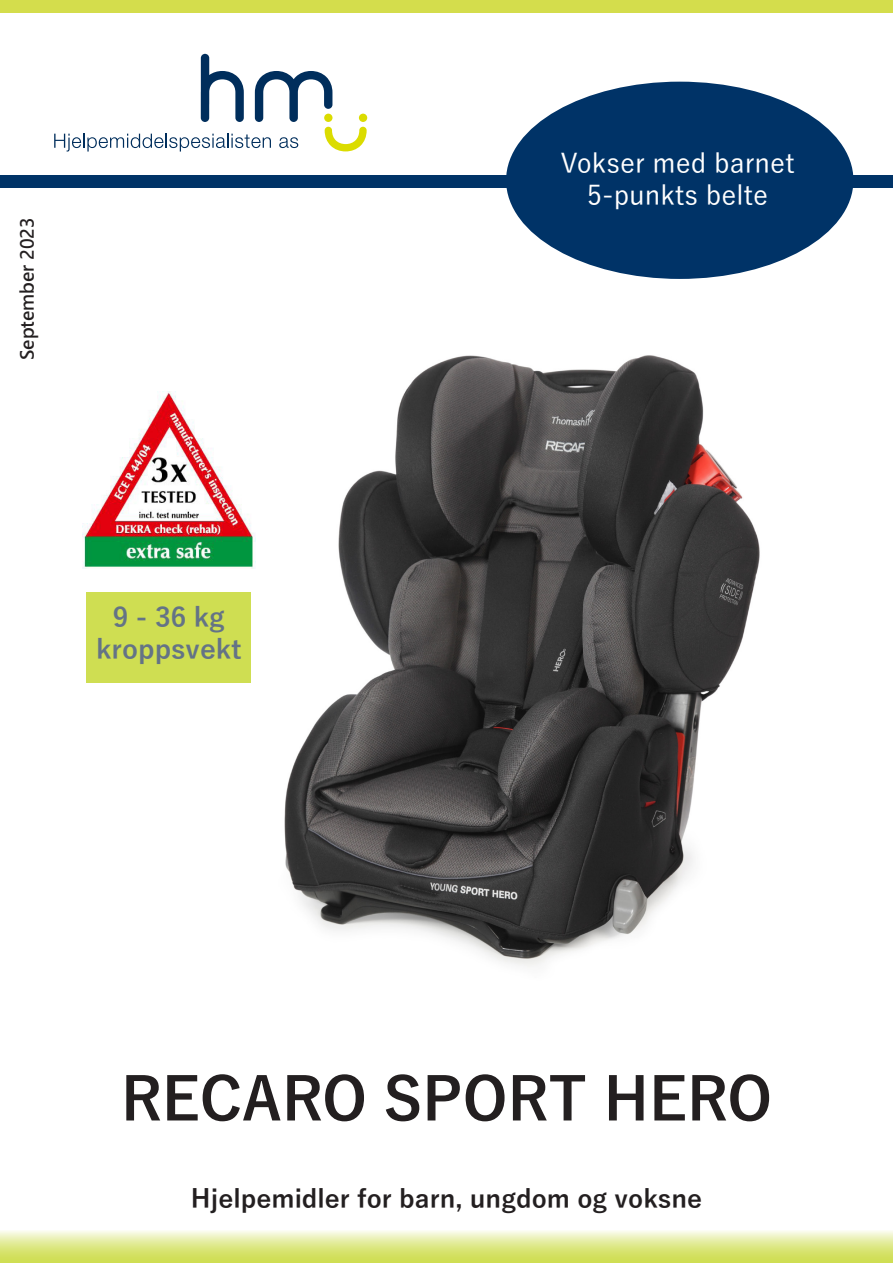
<style>
.page{position:relative;width:893px;height:1263px;background:#fff}
.page>*{position:absolute;margin:0;border:0;box-sizing:border-box;transform-origin:0 0}
.t1{font:700 58.5px "Yu Gothic";color:#231f20}
.t2{font:500 27px "Yu Gothic";color:#fff}
.t3{font:700 27px "Yu Gothic";color:#647386}
.t4{font:700 25.5px "Yu Gothic";color:#231f20}
.t5{font:18px "Microsoft Jheng Hei UI Bold";color:#231f20}
</style>
<div class="page">
<div style="left:0;top:0;width:893px;height:13px;background:#d4dd4c"></div>
<div style="left:0;top:175px;width:893px;height:13px;background:#003367"></div>
<svg style="left:54px;top:54px;width:313px;height:98px"></svg>
<div style="left:359px;top:114px;width:8px;height:8px;background:#dbdc00;border-radius:50%"></div>
<div style="left:324px;top:114px;width:8px;height:8px;background:#dbdc00;border-radius:50%"></div>
<svg style="left:0;top:1231px;width:893px;height:32px;background:#dfe98d"></svg>
<div style="left:506px;top:82px;width:347px;height:197px;background:#003367;border-radius:50%"></div>
<img style="left:255px;top:355px;width:505px;height:612px">
<img style="left:82px;top:392px;width:173px;height:177px">
<div style="left:86px;top:592px;width:165px;height:90px;background:#cfde52"></div>
<p class="t5" style="left:16px;top:360px;width:145px;rotate:-90deg">September 2023</p>
<p class="t3" style="left:113px;top:601px;width:114px">9 - 36 kg</p>
<p class="t3" style="left:96px;top:634px;width:147px">kroppsvekt</p>
<p class="t2" style="left:561px;top:138px;width:236px">Vokser med barnet</p>
<p class="t2" style="left:587px;top:170px;width:182px">5-punkts belte</p>
<p class="t1" style="left:121px;top:1066px;width:653px">RECARO SPORT HERO</p>
<p class="t4" style="left:191px;top:1184px;width:513px">Hjelpemidler for barn, ungdom og voksne</p>
</div>
